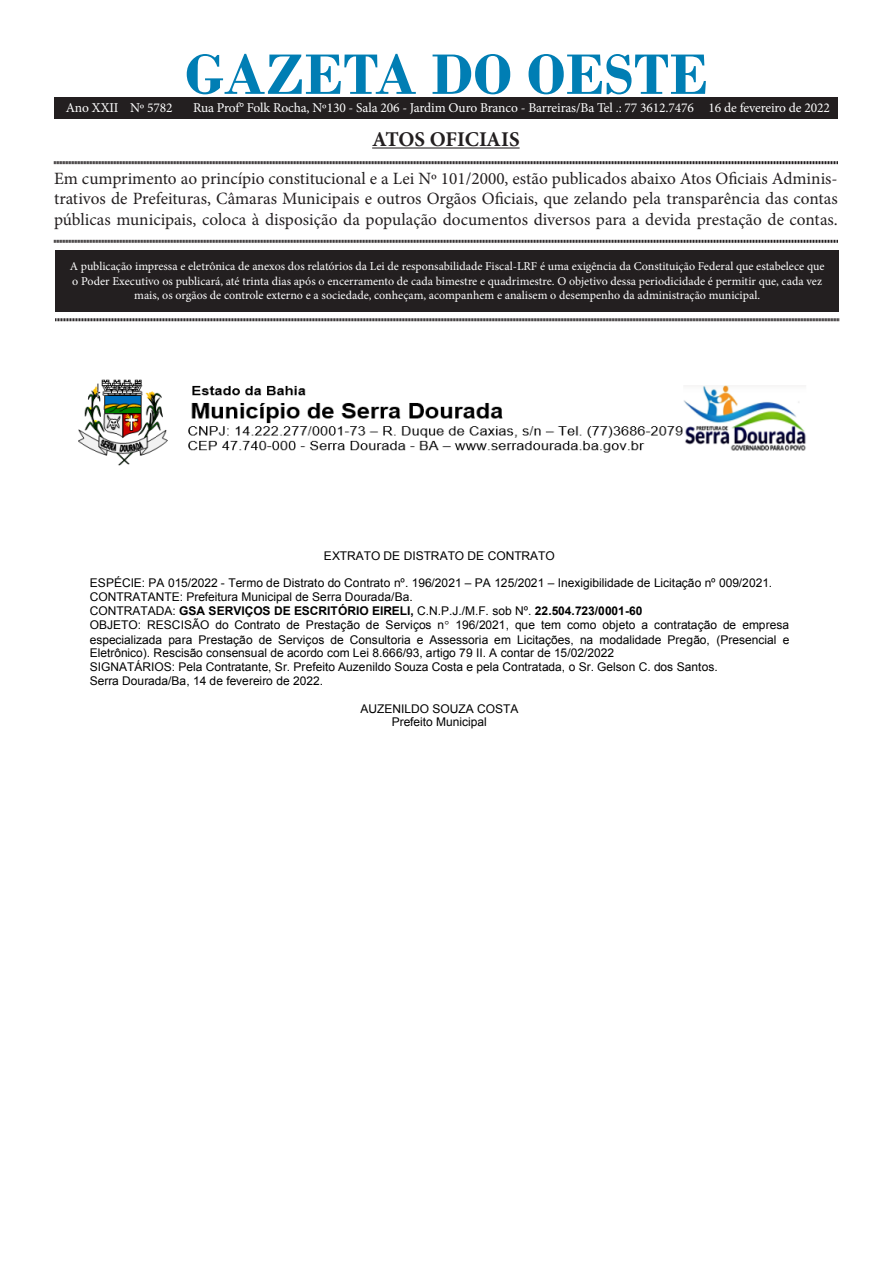
<style>
.page{position:relative;width:893px;height:1263px;background:#fff}
.page>*{position:absolute;margin:0;border:0;box-sizing:border-box;transform-origin:0 0}
.t1{font:700 60px "Bodoni";color:#007eb4}
.t2{font:700 21px "Minion Pro";letter-spacing:-.005em;color:#231f20}
.t3{font:17.25px/20.7px "Minion Pro";color:#231f20;text-align:justify}
.t4{font:13.5px "Minion Pro";letter-spacing:-.01em;color:#fff}
.t5{font:12px/14px "Arial";color:#000}
.t6{font:12px/14.4px "Minion Pro";color:#fff;text-align:center}
.s1{font-weight:700}
</style>
<div class="page">
<div style="left:55px;top:250px;width:784px;height:61px;background:#231f20"></div>
<hr style="left:372px;top:147px;width:148px;height:2px;background:#231f20">
<svg style="left:54px;top:161px;width:784px;height:4px;background:#908e8e"></svg>
<svg style="left:54px;top:239px;width:784px;height:4px;background:#908e8e"></svg>
<svg style="left:55px;top:318px;width:784px;height:4px;background:#908e8e"></svg>
<div style="left:54px;top:98px;width:784px;height:20px;background:#231f20"></div>
<img style="left:79px;top:379px;width:727px;height:87px">
<p class="t1" style="left:185px;top:39px;width:525px">GAZETA DO OESTE</p>
<p class="t2" style="left:372px;top:124px;width:149px">ATOS OFICIAIS</p>
<p class="t3" style="left:54px;top:168px;width:785px">Em cumprimento ao princípio constitucional e a Lei Nº 101/2000, estão publicados abaixo Atos Oficiais Adminis&shy;trativos de Prefeituras, Câmaras Municipais e outros Orgãos Oficiais, que zelando pela transparência das contas públicas municipais, coloca à disposição da população documentos diversos para a devida prestação de contas.</p>
<p class="t6" style="left:70px;top:259px;width:756px">A publicação impressa e eletrônica de anexos dos relatórios da Lei de responsabilidade Fiscal-LRF é uma exigência da Constituição Federal que estabelece que o Poder Executivo os publicará, até trinta dias após o encerramento de cada bimestre e quadrimestre. O objetivo dessa periodicidade é permitir que, cada vez mais, os orgãos de controle externo e a sociedade, conheçam, acompanhem e analisem o desempenho da administração municipal.</p>
<p class="t4" style="left:66px;top:98px;width:109px">Ano XXII Nº 5782</p>
<p class="t4" style="left:193px;top:98px;width:638px">Rua Prof° Folk Rocha, Nº130 - Sala 206 - Jardim Ouro Branco - Barreiras/Ba Tel .: 77 3612.7476 16 de fevereiro de 2022</p>
<p class="t5" style="left:324px;top:549px;width:232px">EXTRATO DE DISTRATO DE CONTRATO</p>
<p class="t5" style="left:90px;top:576px;width:701px">ESPÉCIE: PA 015/2022 - Termo de Distrato do Contrato nº. 196/2021 – PA 125/2021 – Inexigibilidade de Licitação nº 009/2021.<br>CONTRATANTE: Prefeitura Municipal de Serra Dourada/Ba.<br>CONTRATADA: <span class="s1">GSA SERVIÇOS DE ESCRITÓRIO EIRELI,</span> C.N.P.J./M.F. sob Nº. <span class="s1">22.504.723/0001-60<br></span>OBJETO: RESCISÃO do Contrato de Prestação de Serviços n 196/2021, que tem como objeto a contratação de empresa especializada para Prestação de Serviços de Consultoria e Assessoria em Licitações, na modalidade Pregão, (Presencial e Eletrônico). Rescisão consensual de acordo com Lei 8.666/93, artigo 79 II. A contar de 15/02/2022<br>SIGNATÁRIOS: Pela Contratante, Sr. Prefeito Auzenildo Souza Costa e pela Contratada, o Sr. Gelson C. dos Santos.<br>Serra Dourada/Ba, 14 de fevereiro de 2022.</p>
<p class="t5" style="left:360px;top:701px;width:159px;text-align:center">AUZENILDO SOUZA COSTA<br>Prefeito Municipal</p>
</div>
